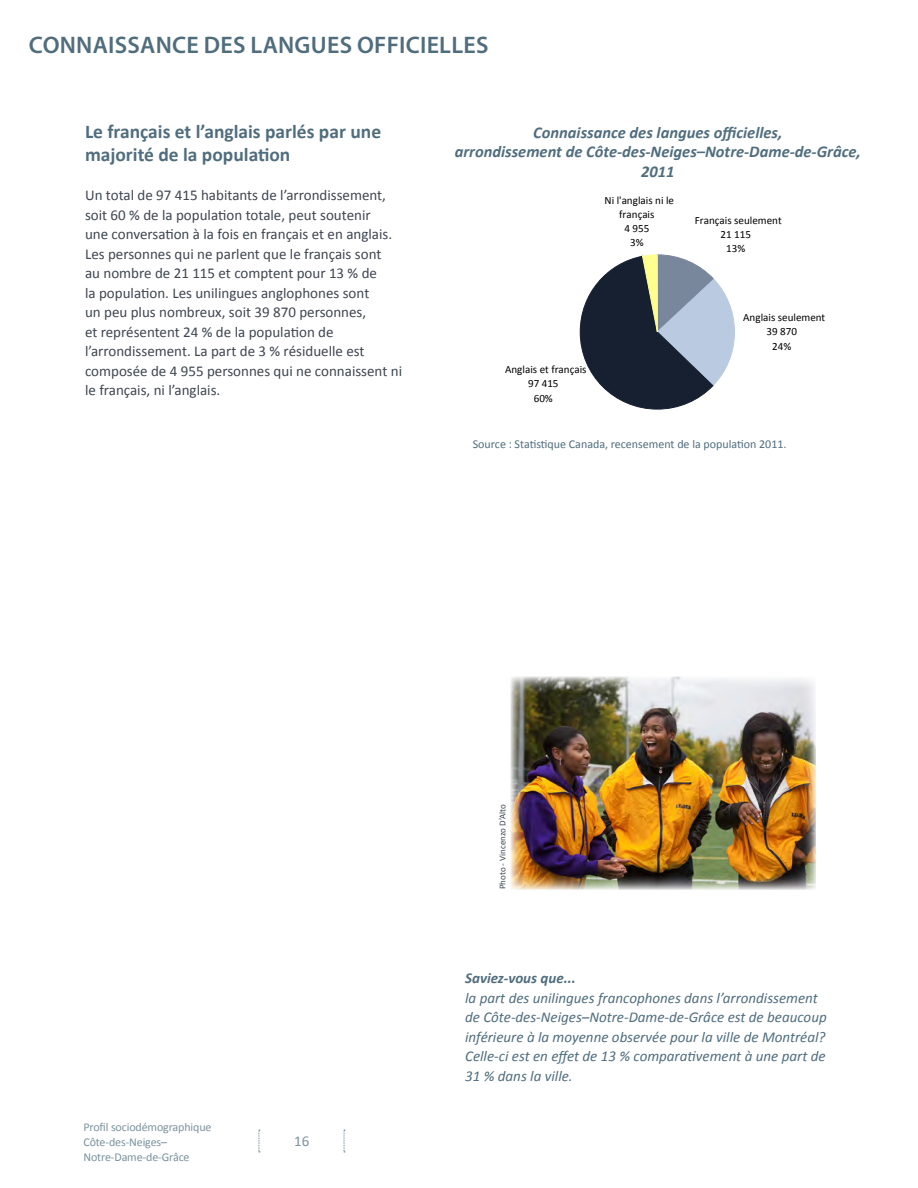
<style>
.page{position:relative;width:918px;height:1188px;background:#fff}
.page>*{position:absolute;margin:0;border:0;box-sizing:border-box;transform-origin:0 0}
.t1{font:600 24px "Myriad Pro";letter-spacing:.01em;color:#506d7e}
.t2{font:700 19.5px/23.4px "Calibri";color:#506d7e}
.t3{font:italic 700 16.5px/19.8px "Calibri";color:#506d7e;text-align:center}
.t4{font:15px/19.5px "Calibri";color:#3e4651}
.t5{font:italic 15px/19.5px "Calibri";color:#506d7e}
.t6{font:italic 700 15px "Calibri";color:#506d7e}
.t7{font:15px "Calibri";color:#7c929e}
.t8{font:12px/15px "Calibri";letter-spacing:-.01em;color:#7c929e}
.t9{font:12px "Calibri";color:#506d7e}
.t10{font:11.1px/14.2px "Calibri";color:#000;text-align:center}
.t11{font:9px "Calibri";color:#3e4651}
</style>
<div class="page">
<svg style="left:259px;top:1130px;width:1px;height:23px"></svg>
<svg style="left:344px;top:1130px;width:1px;height:23px"></svg>
<svg style="left:580px;top:254px;width:155px;height:156px"></svg>
<img style="left:511px;top:677px;width:305px;height:212px">
<p class="t1" style="left:29px;top:30px;width:461px">CONNAISSANCE DES LANGUES OFFICIELLES</p>
<p class="t2" style="left:85px;top:120px;width:298px">Le français et l’anglais parlés par une majorité de la population</p>
<p class="t4" style="left:85px;top:186px;width:319px">Un total de 97 415 habitants de l’arrondissement, soit 60 % de la population totale, peut soutenir<br>une conversation à la fois en français et en anglais.<br>Les personnes qui ne parlent que le français sont<br>au nombre de 21 115 et comptent pour 13 % de<br>la population. Les unilingues anglophones sont<br>un peu plus nombreux, soit 39 870 personnes,<br>et représentent 24 % de la population de l’arrondissement. La part de 3 % résiduelle est composée de 4 955 personnes qui ne connaissent ni le français, ni l’anglais.</p>
<p class="t3" style="left:533px;top:122px;width:251px">Connaissance des langues officielles,</p>
<p class="t3" style="left:455px;top:142px;width:408px">arrondissement de Côte-des-Neiges–Notre-Dame-de-Grâce,<br>2011</p>
<p class="t10" style="left:605px;top:193px;width:71px">Ni l'anglais ni le français<br>4 955<br>3%</p>
<p class="t10" style="left:695px;top:213px;width:88px">Français seulement<br>21 115<br>13%</p>
<p class="t10" style="left:505px;top:362px;width:83px">Anglais et français<br>97 415<br>60%</p>
<p class="t10" style="left:743px;top:310px;width:84px">Anglais seulement<br>39 870<br>24%</p>
<p class="t9" style="left:473px;top:436px;width:315px">Source : Statistique Canada, recensement de la population 2011.</p>
<p class="t8" style="left:83px;top:1119px;width:130px">Profil sociodémographique<br>Côte-des-Neiges–<br>Notre-Dame-de-Grâce</p>
<p class="t7" style="left:294px;top:1132px;width:17px">16</p>
<p class="t11" style="left:497px;top:889px;width:87px;rotate:-90deg">Photo - Vincenzo D’Alto</p>
<p class="t6" style="left:465px;top:969px;width:112px">Saviez-vous que...</p>
<p class="t5" style="left:465px;top:987px;width:363px">la part des unilingues francophones dans l’arrondissement de Côte-des-Neiges–Notre-Dame-de-Grâce est de beaucoup inférieure à la moyenne observée pour la ville de Montréal?<br>Celle-ci est en effet de 13 % comparativement à une part de 31 % dans la ville.</p>
</div>
